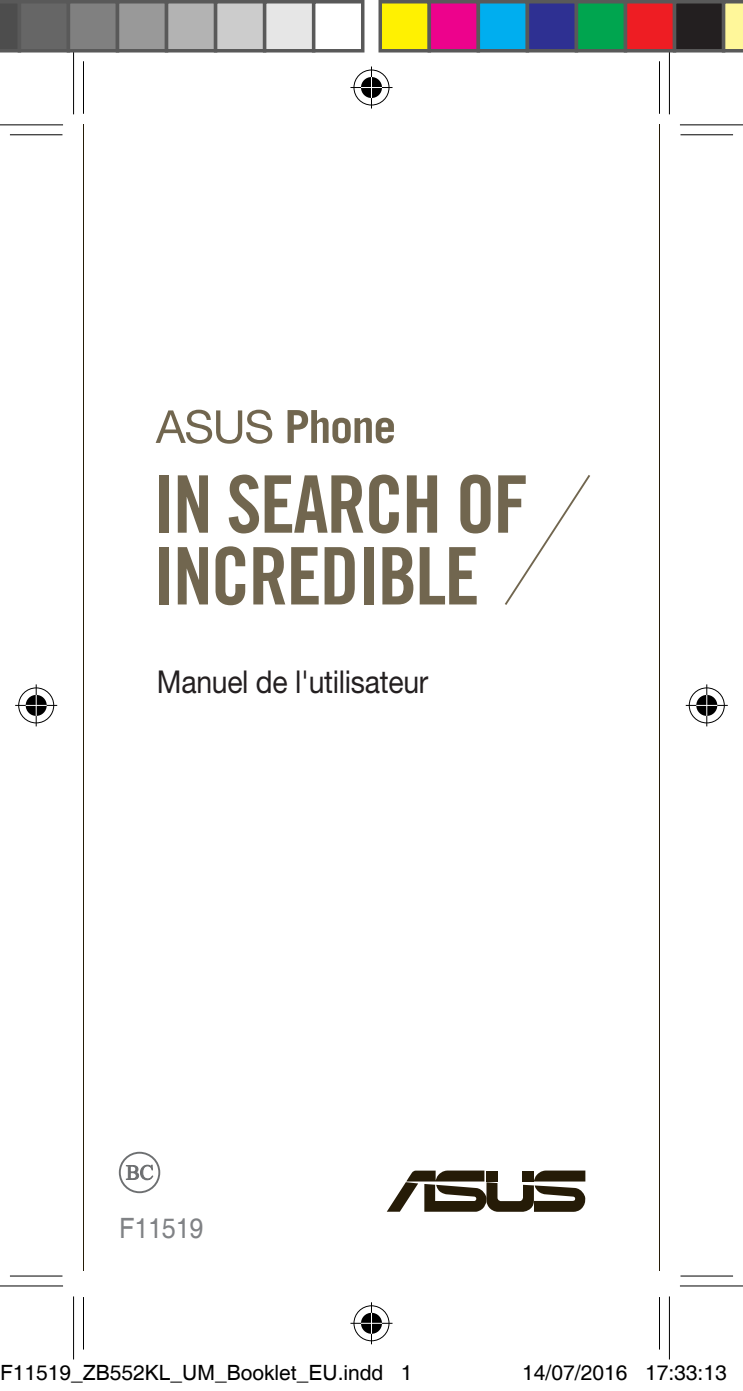
<style>
.page{position:relative;width:743px;height:1391px;background:#fff}
.page>*{position:absolute;margin:0;border:0;box-sizing:border-box;transform-origin:0 0}
.t1{font:31.5px "Helvetica Neue LT Pro";letter-spacing:-.01em;color:#231f20;scale:.9 1}
.Padfone_Body_Text{font:28px "Helvetica";letter-spacing:-.01em;color:#808285;scale:.9 1}
.t2{font:21px "Helvetica";color:#000}
</style>
<div class="page">
<svg style="left:387px;top:1170px;width:198px;height:41px"></svg>
<div style="left:159px;top:475px;width:10px;height:58px;background:#71664f"></div>
<svg style="left:178px;top:475px;width:30px;height:58px"></svg>
<svg style="left:228px;top:474px;width:135px;height:59px"></svg>
<svg style="left:369px;top:474px;width:29px;height:59px"></svg>
<svg style="left:406px;top:475px;width:31px;height:58px"></svg>
<svg style="left:460px;top:474px;width:30px;height:59px"></svg>
<div style="left:159px;top:547px;width:10px;height:57px;background:#71664f"></div>
<svg style="left:178px;top:547px;width:30px;height:57px"></svg>
<svg style="left:215px;top:546px;width:30px;height:59px"></svg>
<svg style="left:253px;top:547px;width:32px;height:57px"></svg>
<svg style="left:291px;top:547px;width:27px;height:57px"></svg>
<svg style="left:324px;top:547px;width:30px;height:57px"></svg>
<div style="left:363px;top:547px;width:10px;height:57px;background:#71664f"></div>
<svg style="left:382px;top:547px;width:31px;height:57px"></svg>
<svg style="left:419px;top:547px;width:57px;height:57px"></svg>
<svg style="left:498px;top:475px;width:92px;height:130px"></svg>
<svg style="left:155px;top:410px;width:117px;height:34px"></svg>
<svg style="left:287px;top:410px;width:107px;height:33px"></svg>
<div style="left:119px;top:1151px;width:41px;height:42px;border:2px solid #6d6f71;border-radius:50%"></div>
<svg style="left:126px;top:1164px;width:27px;height:16px"></svg>
<svg style="left:10px;top:135px;width:52px;height:1px"></svg>
<svg style="left:680px;top:135px;width:52px;height:1px"></svg>
<svg style="left:10px;top:1276px;width:52px;height:1px"></svg>
<svg style="left:680px;top:1276px;width:52px;height:1px"></svg>
<svg style="left:659px;top:61px;width:1px;height:53px"></svg>
<svg style="left:659px;top:1297px;width:1px;height:52px"></svg>
<hr style="left:10px;top:134px;width:52px;height:1px;background:#000">
<hr style="left:680px;top:134px;width:52px;height:1px;background:#000">
<hr style="left:10px;top:1275px;width:52px;height:1px;background:#000">
<hr style="left:680px;top:1275px;width:52px;height:1px;background:#000">
<hr style="left:83px;top:61px;width:1px;height:53px;background:#000">
<hr style="left:83px;top:1297px;width:1px;height:52px;background:#000">
<hr style="left:658px;top:61px;width:1px;height:53px;background:#000">
<hr style="left:658px;top:1297px;width:1px;height:52px;background:#000">
<svg style="left:0;top:125px;width:63px;height:1px"></svg>
<svg style="left:680px;top:125px;width:62px;height:1px"></svg>
<svg style="left:0;top:1286px;width:63px;height:1px"></svg>
<svg style="left:680px;top:1286px;width:62px;height:1px"></svg>
<div style="left:71px;top:51px;width:5px;height:63px;background:#f6f6f6"></div>
<div style="left:71px;top:1296px;width:5px;height:63px;background:#f6f6f6"></div>
<svg style="left:669px;top:53px;width:1px;height:61px"></svg>
<svg style="left:669px;top:1296px;width:1px;height:63px"></svg>
<hr style="left:0;top:124px;width:63px;height:1px;background:#000">
<hr style="left:679px;top:124px;width:63px;height:1px;background:#000">
<hr style="left:0;top:1285px;width:63px;height:1px;background:#000">
<hr style="left:679px;top:1285px;width:63px;height:1px;background:#000">
<hr style="left:73px;top:51px;width:1px;height:63px;background:#000">
<hr style="left:73px;top:1296px;width:1px;height:63px;background:#000">
<hr style="left:668px;top:51px;width:1px;height:63px;background:#000">
<hr style="left:668px;top:1296px;width:1px;height:63px;background:#000">
<div style="left:351px;top:68px;width:40px;height:39px;border:4px solid #fff;border-radius:50%"></div>
<div style="left:350px;top:85px;width:42px;height:5px;background:#fff"></div>
<svg style="left:369px;top:68px;width:4px;height:39px"></svg>
<div style="left:358px;top:75px;width:26px;height:25px;border:4px solid #fff;border-radius:50%"></div>
<div style="left:353px;top:70px;width:36px;height:35px;border:1px solid #000;border-radius:50%"></div>
<hr style="left:350px;top:87px;width:42px;height:1px;background:#000">
<hr style="left:371px;top:67px;width:1px;height:42px;background:#000">
<svg style="left:361px;top:77px;width:21px;height:21px"></svg>
<div style="left:351px;top:1303px;width:40px;height:40px;border:4px solid #fff;border-radius:50%"></div>
<hr style="left:350px;top:1321px;width:42px;height:4px;background:#fff">
<hr style="left:369px;top:1302px;width:4px;height:42px;background:#fff">
<div style="left:358px;top:1310px;width:26px;height:26px;border:4px solid #fff;border-radius:50%"></div>
<div style="left:353px;top:1305px;width:36px;height:36px;border:1px solid #000;border-radius:50%"></div>
<hr style="left:350px;top:1322px;width:42px;height:2px;background:#000">
<hr style="left:371px;top:1302px;width:1px;height:42px;background:#000">
<div style="left:361px;top:1312px;width:21px;height:21px;background:#000;border-radius:50%"></div>
<hr style="left:361px;top:1322px;width:21px;height:2px;background:#fff">
<svg style="left:371px;top:1312px;width:1px;height:21px"></svg>
<div style="left:16px;top:686px;width:40px;height:39px;border:4px solid #fff;border-radius:50%"></div>
<svg style="left:15px;top:703px;width:42px;height:4px"></svg>
<svg style="left:34px;top:684px;width:4px;height:42px"></svg>
<div style="left:23px;top:693px;width:26px;height:25px;border:4px solid #fff;border-radius:50%"></div>
<div style="left:18px;top:687px;width:36px;height:36px;border:1px solid #000;border-radius:50%"></div>
<hr style="left:15px;top:705px;width:42px;height:1px;background:#000">
<hr style="left:36px;top:684px;width:1px;height:42px;background:#000">
<svg style="left:26px;top:695px;width:21px;height:21px"></svg>
<div style="left:686px;top:686px;width:40px;height:39px;border:4px solid #fff;border-radius:50%"></div>
<svg style="left:686px;top:703px;width:41px;height:4px"></svg>
<svg style="left:704px;top:684px;width:4px;height:42px"></svg>
<div style="left:693px;top:693px;width:26px;height:25px;border:4px solid #fff;border-radius:50%"></div>
<div style="left:688px;top:687px;width:36px;height:36px;border:1px solid #000;border-radius:50%"></div>
<hr style="left:685px;top:705px;width:42px;height:1px;background:#000">
<hr style="left:706px;top:684px;width:1px;height:42px;background:#000">
<svg style="left:696px;top:695px;width:21px;height:21px"></svg>
<svg style="left:0;top:0;width:18px;height:53px"></svg>
<div style="left:19px;top:2px;width:49px;height:49px;background:#666"></div>
<div style="left:18px;top:0;width:52px;height:53px;border:4px solid #595959"></div>
<div style="left:68px;top:2px;width:49px;height:49px;background:#808080"></div>
<div style="left:67px;top:0;width:52px;height:53px;border:4px solid #595959"></div>
<div style="left:117px;top:2px;width:49px;height:49px;background:#999"></div>
<div style="left:116px;top:0;width:52px;height:53px;border:4px solid #595959"></div>
<div style="left:166px;top:2px;width:49px;height:49px;background:#b3b3b3"></div>
<div style="left:165px;top:0;width:52px;height:53px;border:4px solid #595959"></div>
<div style="left:215px;top:2px;width:49px;height:49px;background:#ccc"></div>
<div style="left:214px;top:0;width:52px;height:53px;border:4px solid #595959"></div>
<div style="left:264px;top:2px;width:49px;height:49px;background:#e6e6e6"></div>
<div style="left:263px;top:0;width:52px;height:53px;border:4px solid #595959"></div>
<div style="left:312px;top:0;width:52px;height:53px;border:4px solid #595959"></div>
<div style="left:380px;top:2px;width:49px;height:49px;background:#fff101"></div>
<div style="left:378px;top:0;width:53px;height:53px;border:4px solid #595959"></div>
<div style="left:429px;top:2px;width:49px;height:49px;background:#ed028c"></div>
<div style="left:427px;top:0;width:53px;height:53px;border:4px solid #595959"></div>
<div style="left:478px;top:2px;width:49px;height:49px;background:#00aeef"></div>
<div style="left:476px;top:0;width:53px;height:53px;border:4px solid #595959"></div>
<div style="left:527px;top:2px;width:49px;height:49px;background:#2e3092"></div>
<div style="left:525px;top:0;width:53px;height:53px;border:4px solid #595959"></div>
<div style="left:576px;top:2px;width:49px;height:49px;background:#00a54f"></div>
<div style="left:574px;top:0;width:53px;height:53px;border:4px solid #595959"></div>
<div style="left:625px;top:2px;width:49px;height:49px;background:#ee1d23"></div>
<div style="left:623px;top:0;width:53px;height:53px;border:4px solid #595959"></div>
<div style="left:674px;top:2px;width:49px;height:49px;background:#231f20"></div>
<div style="left:672px;top:0;width:53px;height:53px;border:4px solid #595959"></div>
<svg style="left:721px;top:0;width:21px;height:53px"></svg>
<p class="t1" style="left:157px;top:663px;width:303px">Manuel de l'utilisateur</p>
<p class="Padfone_Body_Text" style="left:119px;top:1212px;width:95px">F11519</p>
<p class="t2" style="left:0;top:1361px;width:414px">F11519_ZB552KL_UM_Booklet_EU.indd 1</p>
<p class="t2" style="left:522px;top:1361px;width:206px">14/07/2016 17:33:13</p>
</div>
